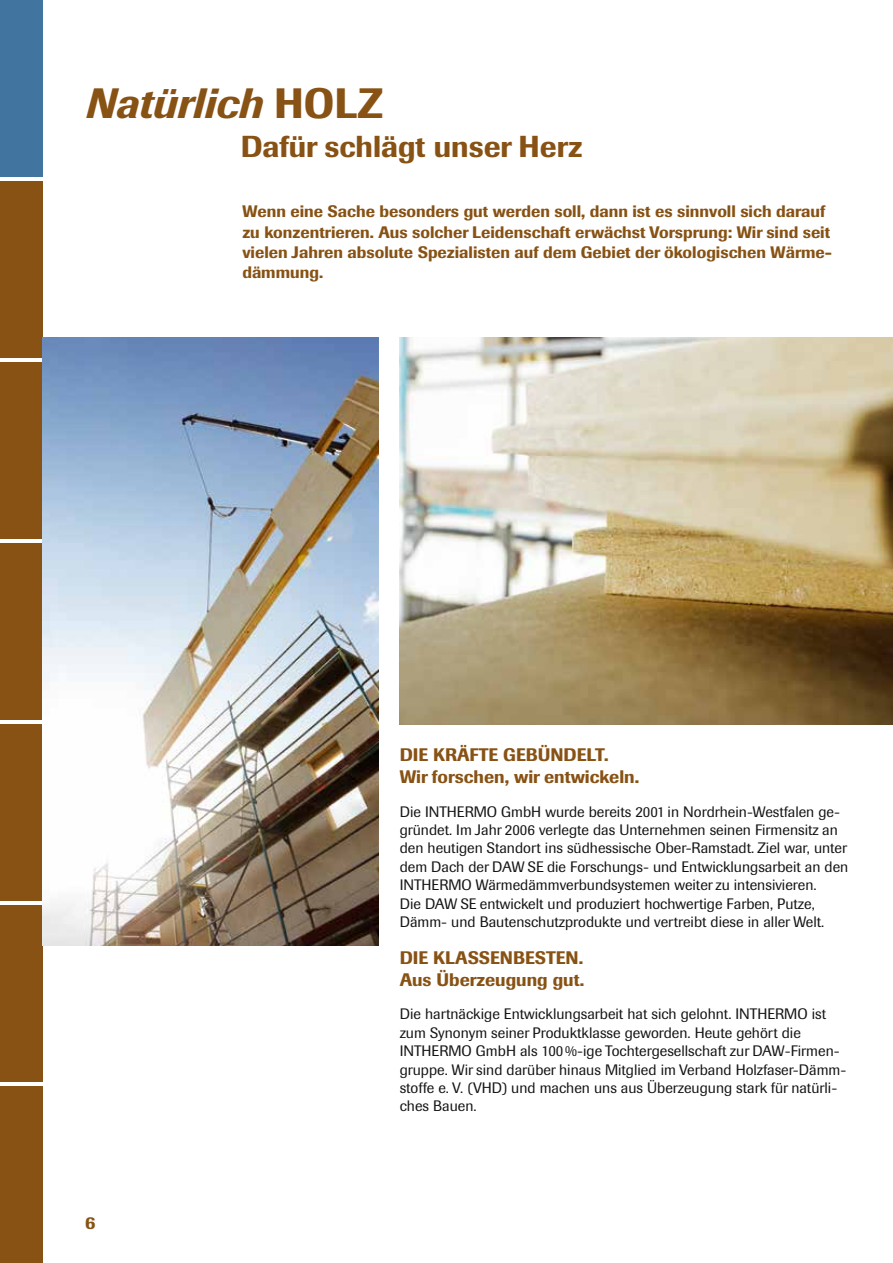
<style>
.page{position:relative;width:893px;height:1263px;background:#fff}
.page>*{position:absolute;margin:0;border:0;box-sizing:border-box;transform-origin:0 0}
.t1{font:italic 500 42px "Imago BQ";color:#875214}
.t2{font:500 30px "Imago BQ";color:#875214}
.t3{font:500 18px/21.6px "Imago BQ";color:#875214}
.t4{font:500 16.5px/20.4px "Imago BQ";color:#875214}
.t5{font:15px/18.5px "Imago BQ";color:#141415}
.s1{font-style:normal}
</style>
<div class="page">
<div style="left:0;top:0;width:43px;height:176px;background:#4274a0"></div>
<div style="left:0;top:181px;width:43px;height:177px;background:#875214"></div>
<div style="left:0;top:362px;width:43px;height:177px;background:#875214"></div>
<div style="left:0;top:543px;width:43px;height:177px;background:#875214"></div>
<div style="left:0;top:724px;width:43px;height:177px;background:#875214"></div>
<div style="left:0;top:905px;width:43px;height:177px;background:#875214"></div>
<div style="left:0;top:1086px;width:43px;height:177px;background:#875214"></div>
<img style="left:43px;top:337px;width:335px;height:608px">
<img style="left:400px;top:337px;width:493px;height:387px">
<h1 class="t1" style="left:85px;top:79px;width:300px">Natürlich <span class="s1">Hol z</span></h1>
<h2 class="t2" style="left:241px;top:129px;width:343px">Dafür schlägt unser Herz</h2>
<p class="t4" style="left:242px;top:201px;width:591px">Wenn eine Sache besonders gut werden soll, dann ist es sinnvoll sich darauf zu konzentrieren. Aus solcher Leidenschaft erwächst Vorsprung: Wir sind seit vielen Jahren absolute Spezialisten auf dem Gebiet der ökologischen Wärme&shy;dämmung.</p>
<p class="t3" style="left:85px;top:1212px;width:12px">6</p>
<p class="t3" style="left:400px;top:744px;width:116px">Die Kräfte geb</p>
<p class="t3" style="left:538px;top:744px;width:25px">ündelt</p>
<p class="t3" style="left:400px;top:744px;width:241px;text-indent:204px">.<br>Wir forschen, wir entwickeln.</p>
<p class="t5" style="left:400px;top:802px;width:450px">Die INTHERMO GmbH wurde bereits 2001 in Nordrhein-Westfalen ge&shy;gründet. Im Jahr 2006 verlegte das Unternehmen seinen Firmensitz an den heutigen Standort ins südhessische Ober-Ramstadt. Ziel war, unter dem Dach der DAW SE die Forschungs- und Entwicklungsarbeit an den INTHERMO Wärmedämmverbundsystemen weiter zu intensivieren.<br>Die DAW SE entwickelt und produziert hochwertige Farben, Putze, Dämm- und Bautenschutzprodukte und vertreibt diese in aller Welt.</p>
<p class="t3" style="left:400px;top:947px;width:58px">Die Klassenbesten</p>
<p class="t3" style="left:400px;top:947px;width:186px;text-align:right">.<br>Aus Überzeugung gut.</p>
<p class="t5" style="left:400px;top:1005px;width:448px">Die hartnäckige Entwicklungsarbeit hat sich gelohnt. INTHERMO ist zum Synonym seiner Produktklasse geworden. Heute gehört die INTHERMO GmbH als 100%-ige Tochtergesellschaft zur DAW-Firmen&shy;gruppe. Wir sind darüber hinaus Mitglied im Verband Holzfaser-Dämm&shy;stoffe e. V. (VHD) und machen uns aus Überzeugung stark für natürli&shy;ches Bauen.</p>
</div>
